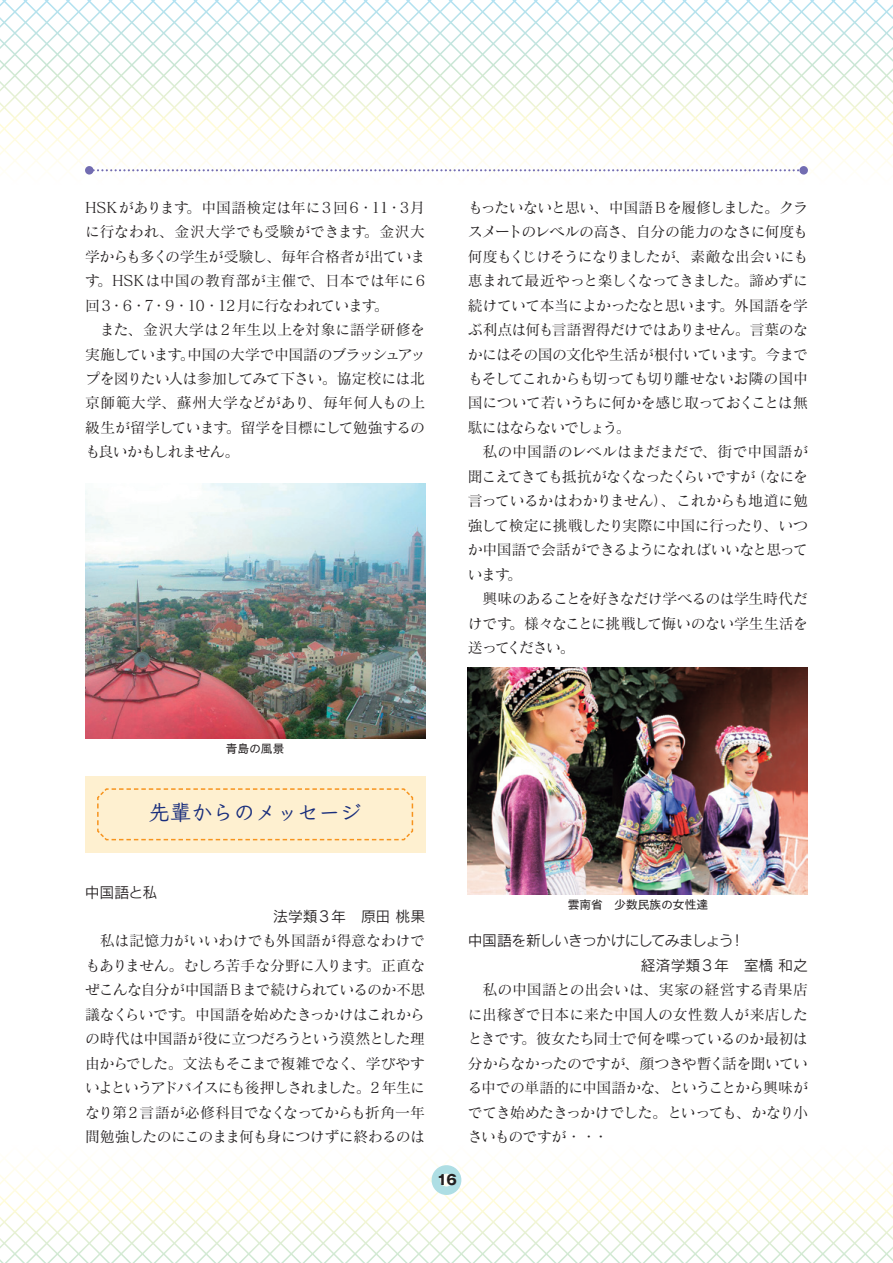
<style>
.page{position:relative;width:893px;height:1263px;background:#fff}
.page>*{position:absolute;margin:0;border:0;box-sizing:border-box;transform-origin:0 0}
.t1{font:21.3px "Klee Pro DB";color:#182d7c}
.t2{font:14.85px/24.5px "Matisse Pro M";letter-spacing:-.04em;color:#231f20;text-align:justify}
.t3{font:14.85px/24.5px "Rodin Pro M";letter-spacing:-.025em;color:#231f20}
.t4{font:14.85px "Rodin Pro M";color:#231f20}
.t5{font:700 13.8px "Gothic MB101 Pro";color:#231f20}
.t6{font:11.7px "New Cezanne Pro M";color:#231f20}
</style>
<div class="page">
<svg style="left:0;top:1160px;width:893px;height:103px"></svg>
<div style="left:432px;top:1165px;width:29px;height:30px;border:9px solid #aedee4;border-radius:50%"></div>
<svg style="left:0;top:0;width:893px;height:172px"></svg>
<div style="left:85px;top:166px;width:9px;height:9px;background:#726cb1;border-radius:50%"></div>
<div style="left:799px;top:166px;width:9px;height:9px;background:#726cb1;border-radius:50%"></div>
<div style="left:85px;top:776px;width:340px;height:77px;background:#fef0d0"></div>
<svg style="left:97px;top:788px;width:317px;height:53px"></svg>
<img style="left:85px;top:484px;width:340px;height:255px">
<img style="left:468px;top:668px;width:340px;height:226px">
<p class="t2" style="left:85px;top:195px;width:342px">HSKがあります。中国語検定は年に3回6・11・3月に行なわれ、金沢大学でも受験ができます。金沢大学からも多くの学生が受験し、毎年合格者が出ています。HSKは中国の教育部が主催で、日本では年に6回3・6・7・9・10・12月に行なわれています。</p>
<p class="t2" style="left:85px;top:317px;width:342px;text-indent:15px">また、金沢大学は2年生以上を対象に語学研修を実施しています。中国の大学で中国語のブラッシュアップを図りたい人は参加してみて下さい。協定校には北京師範大学、蘇州大学などがあり、毎年何人もの上級生が留学しています。留学を目標にして勉強するのも良いかもしれません。</p>
<p class="t2" style="left:468px;top:195px;width:342px">もったいないと思い、中国語 Bを履修しました。クラスメートのレベルの高さ、自分の能力のなさに何度も何度もくじけそうになりましたが、素敵な出会いにも恵まれて最近やっと楽しくなってきました。諦めずに続けていて本当によかったなと思います。外国語を学ぶ利点は何も言語習得だけではありません。言葉のなかにはその国の文化や生活が根付いています。今までもそしてこれからも切っても切り離せないお隣の国中国について若いうちに何かを感じ取っておくことは無駄にはならないでしょう。</p>
<p class="t2" style="left:468px;top:439px;width:342px;text-indent:15px">私の中国語のレベルはまだまだで、街で中国語が聞こえてきても抵抗がなくなったくらいですが（なにを言っているかはわかりません）、これからも地道に勉強して検定に挑戦したり実際に中国に行ったり、いつか中国語で会話ができるようになればいいなと思っています。</p>
<p class="t2" style="left:468px;top:586px;width:342px;text-indent:15px">興味のあることを好きなだけ学べるのは学生時代だけです。様々なことに挑戦して悔いのない学生生活を送ってください。</p>
<p class="t6" style="left:226px;top:739px;width:60px">青島の風景</p>
<h1 class="t1" style="left:149px;top:799px;width:214px">先輩からのメッセージ</h1>
<p class="t3" style="left:85px;top:879px;width:74px">中国語と私</p>
<p class="t4" style="left:273px;top:907px;width:153px">法学類3年　原田 桃果</p>
<p class="t2" style="left:85px;top:928px;width:342px;text-indent:15px">私は記憶力がいいわけでも外国語が得意なわけでもありません。むしろ苦手な分野に入ります。正直なぜこんな自分が中国語 Bまで続けられているのか不思議なくらいです。中国語を始めたきっかけはこれからの時代は中国語が役に立つだろうという漠然とした理由からでした。文法もそこまで複雑でなく、学びやすいよというアドバイスにも後押しされました。2 年生になり第2 言語が必修科目でなくなってからも折角一年間勉強したのにこのまま何も身につけずに終わるのは</p>
<p class="t5" style="left:437px;top:1168px;width:21px">16</p>
<p class="t6" style="left:568px;top:894px;width:142px">雲南省　少数民族の女性達</p>
<p class="t3" style="left:641px;top:928px;width:169px;text-indent:-173px">中国語を新しいきっかけにしてみましょう！<br>経済学類3年　室橋 和之</p>
<p class="t2" style="left:468px;top:977px;width:342px;text-indent:15px">私の中国語との出会いは、実家の経営する青果店に出稼ぎで日本に来た中国人の女性数人が来店したときです。彼女たち同士で何を喋っているのか最初は分からなかったのですが、顔つきや暫く話を聞いている中での単語的に中国語かな、ということから興味がでてき始めたきっかけでした。といっても、かなり小さいものですが・・・</p>
</div>
